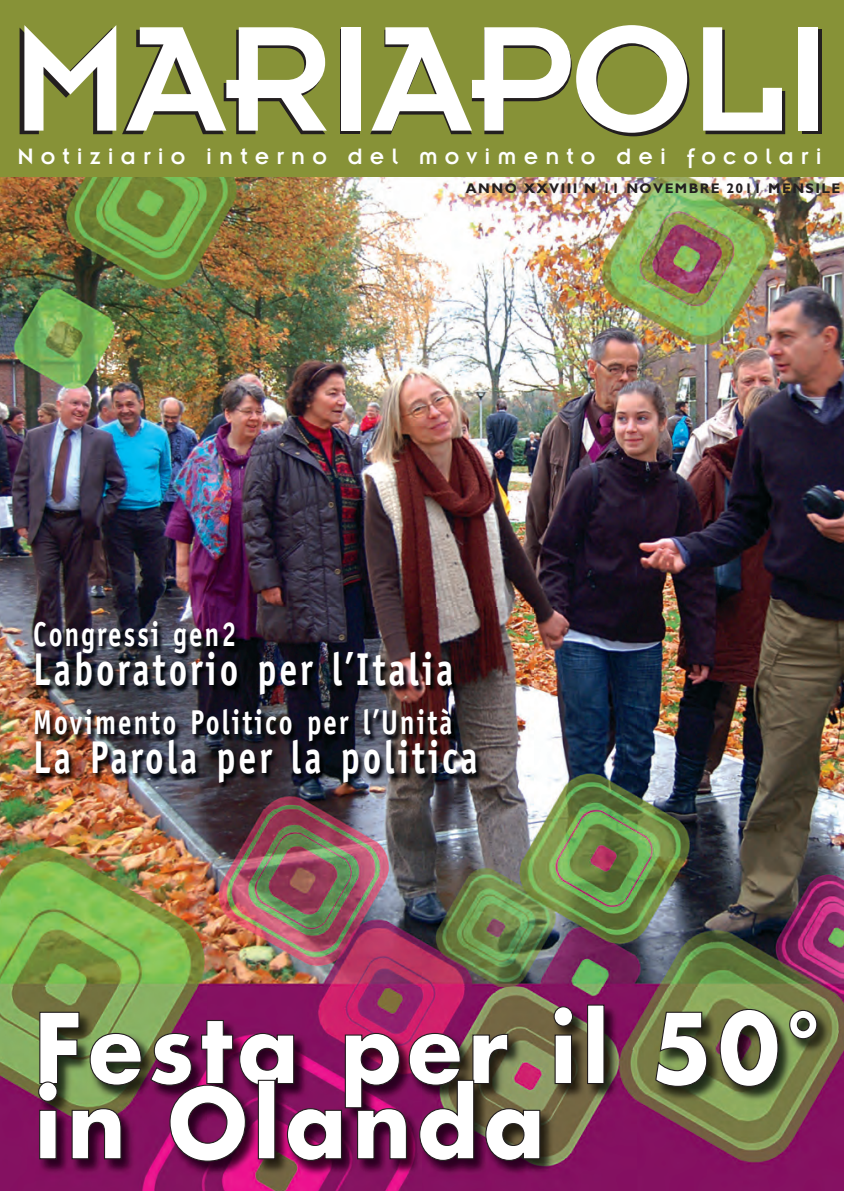
<style>
.page{position:relative;width:844px;height:1191px;background:#fff}
.page>*{position:absolute;margin:0;border:0;box-sizing:border-box;transform-origin:0 0}
.t1{font:164.5px "Insignia";letter-spacing:-.015em;color:#fff}
.t2{font:700 94.5px/75.2px "Futura";letter-spacing:.055em;color:#fff;scale:.96 1}
.t3{font:700 46.02px "Officina Sans";letter-spacing:.08em;color:#fff;scale:.78 1}
.t4{font:700 34.48px "Officina Sans";letter-spacing:.08em;color:#fff;scale:.78 1}
.t5{font:24.5px "Insignia";letter-spacing:.29em;color:#fff}
.t6{font:700 14px "Gill Sans";letter-spacing:.1em;color:#231f20}
</style>
<div class="page">
<img style="left:0;top:176px;width:843px;height:811px">
<div style="left:0;top:0;width:843px;height:176px;background:#879237"></div>
<img style="left:0;top:987px;width:843px;height:204px">
<img style="left:23px;top:607px;width:510px;height:202px">
<p class="t1" style="left:12px;top:27px;width:819px">MARIAPOLI</p>
<p class="t5" style="left:17px;top:149px;width:805px">Notiziario interno del movimento dei focolari</p>
<p class="t6" style="left:466px;top:180px;width:376px">ANNO XXVIII N 11 NOVEMBRE 2011 MENSILE</p>
<p class="t4" style="left:33px;top:621px;width:262px">Congressi gen2</p>
<p class="t3" style="left:33px;top:651px;width:540px">Laboratorio per l’Italia</p>
<p class="t4" style="left:33px;top:709px;width:539px">Movimento Politico per l’Unità</p>
<p class="t3" style="left:33px;top:739px;width:571px">La Parola per la politica</p>
<p class="t2" style="left:34px;top:1009px;width:821px">Festa per il 50° in Olanda</p>
</div>
